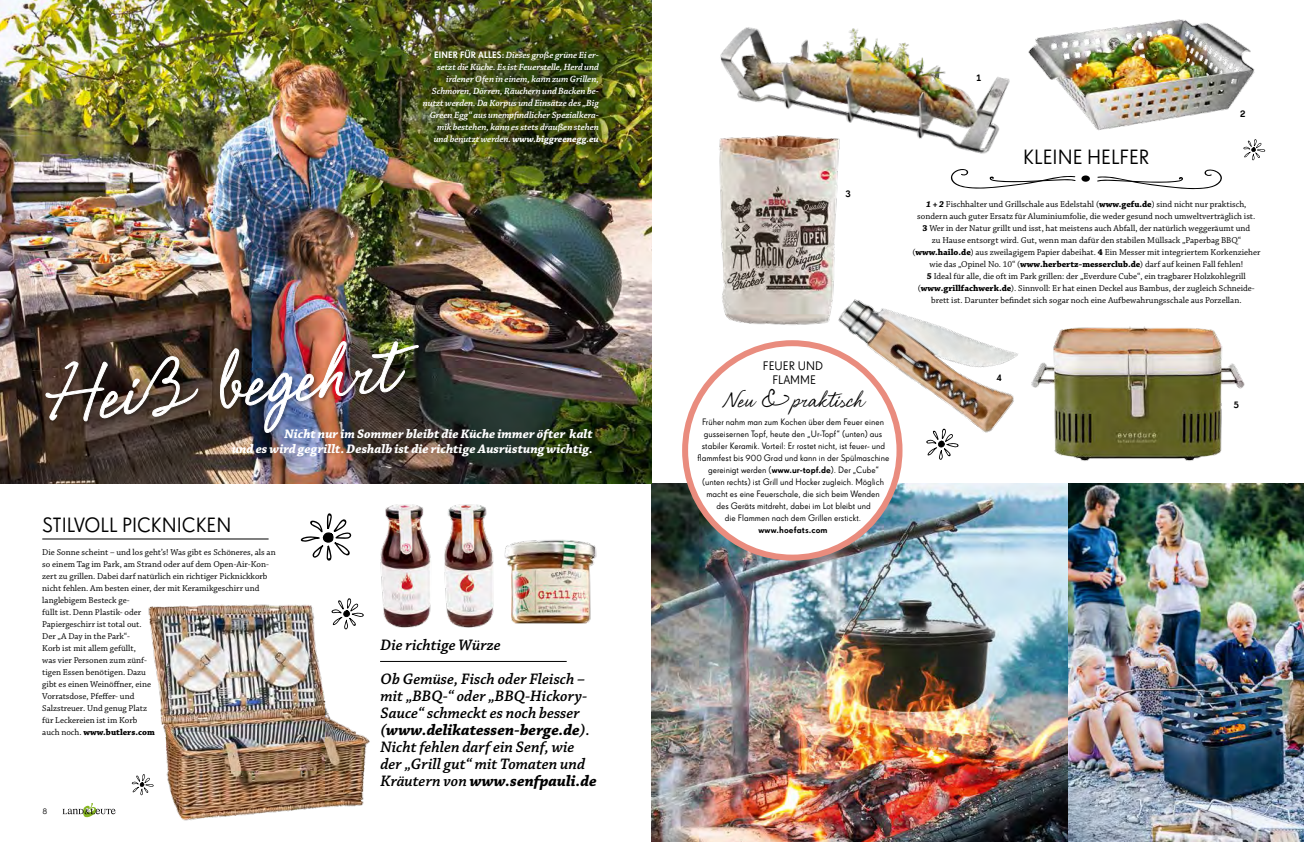
<style>
.page{position:relative;width:1304px;height:842px;background:#fff}
.page>*{position:absolute;margin:0;border:0;box-sizing:border-box;transform-origin:0 0}
.t1{font:100.8px "Shimmer OT";color:#fff}
.t2{font:31px "Shimmer OT";color:#000}
.t3{font:20px "Super Grotesk OT";color:#000}
.t4{font:italic 600 16px/17px "Chaparral Pro";color:#000}
.t5{font:italic 700 13px/15px "Chaparral Pro";color:#fff;text-align:right}
.t6{font:12px/14px "Super Grotesk OT";color:#000;text-align:center}
.t7{font:italic 600 9.5px/12px "Chaparral Pro";letter-spacing:-.01em;color:#fff;text-align:right}
.t8{font:500 9.5px "Super Grotesk OT";color:#000}
.t9{font:9px/12px "Chaparral Pro";color:#000;text-align:center}
.t10{font:9px/12px "Super Grotesk OT";color:#000;text-align:center}
.t11{font:500 9px "Super Grotesk OT";letter-spacing:.01em;color:#000}
.t12{font:8px "Super Grotesk OT";color:#000}
.s1{font-family:"Super Grotesk OT";font-weight:500;font-style:normal;font-size:9px}
.s2{font-weight:700}
.s3{font-weight:500}
.s4{font-weight:700;font-style:italic}
</style>
<div class="page">
<img style="left:148px;top:604px;width:233px;height:217px">
<img style="left:719px;top:175px;width:119px;height:150px">
<img style="left:719px;top:27px;width:291px;height:148px">
<img style="left:1048px;top:326px;width:196px;height:135px">
<img style="left:1028px;top:19px;width:227px;height:112px">
<img style="left:816px;top:243px;width:232px;height:209px">
<img style="left:1067px;top:483px;width:237px;height:359px">
<img style="left:652px;top:483px;width:415px;height:359px">
<img style="left:0;top:0;width:652px;height:483px">
<div style="left:1081px;top:175px;width:9px;height:7px;background:#000;border-radius:50%"></div>
<svg style="left:949px;top:169px;width:127px;height:20px"></svg>
<svg style="left:1097px;top:169px;width:125px;height:20px"></svg>
<div style="left:685px;top:343px;width:214px;height:215px;background:#fff;border-radius:50%"></div>
<div style="left:682px;top:340px;width:220px;height:221px;border:6px solid #e98c7e;border-radius:50%"></div>
<svg style="left:300px;top:513px;width:52px;height:48px"></svg>
<svg style="left:331px;top:598px;width:33px;height:31px"></svg>
<svg style="left:132px;top:773px;width:22px;height:22px"></svg>
<svg style="left:926px;top:428px;width:33px;height:32px"></svg>
<svg style="left:1243px;top:139px;width:22px;height:21px"></svg>
<img style="left:444px;top:504px;width:50px;height:124px">
<img style="left:377px;top:504px;width:54px;height:125px">
<img style="left:504px;top:540px;width:93px;height:84px">
<div style="left:45px;top:340px;width:378px;height:97px;background:#000;opacity:.3"></div>
<svg style="left:46px;top:355px;width:152px;height:66px;background:#53453c"></svg>
<img style="left:220px;top:341px;width:198px;height:92px">
<hr style="left:42px;top:539px;width:227px;height:1px;background:#000">
<hr style="left:380px;top:661px;width:187px;height:1px;background:#000">
<svg style="left:63px;top:803px;width:53px;height:15px"></svg>
<p class="t7" style="left:423px;top:49px;width:177px"><span class="s1">Einer für alles:</span> Dieses große grüne Ei er&shy;setzt die Küche. Es ist Feuerstelle, Herd und irdener Ofen in einem, kann zum Grillen, Schmoren, Dörren, Räuchern und Backen be&shy;nutzt werden. Da Korpus und Einsätze des „Big Green Egg“ aus unempfindlicher Spezialkera&shy;mik bestehen, kann es stets draußen stehen und benutzt werden. <span class="s2">www.biggreenegg.eu</span></p>
<h1 class="t1" style="left:43px;top:356px;width:352px;rotate:-5deg">Heiß begehrt</h1>
<h3 class="t5" style="left:232px;top:427px;width:362px">Nicht nur im Sommer bleibt die Küche immer öfter kalt<br>und es wird gegrillt. Deshalb ist die richtige Ausrüstung wichtig.</h3>
<h3 class="t3" style="left:42px;top:513px;width:191px">Stilvoll Picknicken</h3>
<p class="t9" style="left:42px;top:547px;width:235px;text-align:left">Die Sonne scheint – und los geht’s! Was gibt es Schöneres, als an so einem Tag im Park, am Strand oder auf dem Open-Air-Kon&shy;zert zu grillen. Dabei darf natürlich ein richtiger Picknickkorb nicht fehlen. Am besten einer, der mit Keramikgeschirr und langlebigem Besteck ge-<br>füllt ist. Denn Plastik- oder<br>Papiergeschirr ist total out.<br>Der „A Day in the Park“-<br>Korb ist mit allem gefüllt,<br>was vier Personen zum zünf-<br>tigen Essen benötigen. Dazu<br>gibt es einen Weinöffner, eine<br>Vorratsdose, Pfeffer- und<br>Salzstreuer. Und genug Platz<br>für Leckereien ist im Korb<br>auch noch. <span class="s2">www.butlers.com</span></p>
<p class="t12" style="left:43px;top:807px;width:6px">8</p>
<h3 class="t4" style="left:381px;top:629px;width:206px;line-height:34px">Die richtige Würze<br>Ob Gemüse, Fisch oder Fleisch –</h3>
<h3 class="t4" style="left:381px;top:688px;width:218px">mit „BB Q-“ oder „BB Q-Hickory-<br>Sauce“ schmeckt es noch besser (<span class="s2">www.delikatessen-berge.de</span>).<br>Nicht fehlen darf ein Senf, wie der „Grill gut“ mit Tomaten und<br>Kräutern von <span class="s2">www.senfpauli.de</span></h3>
<p class="t8" style="left:845px;top:187px;width:7px">3</p>
<h3 class="t6" style="left:763px;top:359px;width:62px">Feuer und<br>Flamme</h3>
<h2 class="t2" style="left:722px;top:387px;width:143px">Neu &amp; praktisch</h2>
<p class="t10" style="left:698px;top:416px;width:193px">Früher nahm man zum Kochen über dem Feuer einen gusseisernen Topf, heute den „U r-Topf“ (unten) aus stabiler Keramik. Vorteil: Er rostet nicht, ist feuer- und flammfest bis 900 Grad und kann in der Spülmaschine gereinigt werden (<span class="s3">www.ur-topf.de</span>). Der „Cube“ (unten rechts) ist Grill und Hocker zugleich. Möglich macht es eine Feuerschale, die sich beim Wenden<br>des Geräts mitdreht, dabei im Lot bleibt und<br>die Flammen nach dem Grillen erstickt.</p>
<p class="t11" style="left:758px;top:524px;width:71px">www.hoefats.com</p>
<p class="t8" style="left:976px;top:72px;width:7px">1</p>
<p class="t8" style="left:1240px;top:108px;width:7px">2</p>
<h3 class="t3" style="left:1023px;top:145px;width:128px">KLei ne Helfer</h3>
<p class="t9" style="left:912px;top:199px;width:349px"><span class="s4">1 + 2</span> Fischhalter und Grillschale aus Edelstahl (<span class="s2">www.gefu.de</span>) sind nicht nur praktisch, sondern auch guter Ersatz für Aluminiumfolie, die weder gesund noch umweltverträglich ist.<br><span class="s2">3</span> Wer in der Natur grillt und isst, hat meistens auch Abfall, der natürlich weggeräumt und<br>zu Hause entsorgt wird. Gut, wenn man dafür den stabilen Müllsack „Paperbag BBQ“ (<span class="s2">www.hailo.de</span>) aus zweilagigem Papier dabeihat. <span class="s2">4</span> Ein Messer mit integriertem Korkenzieher wie das „Opinel No. 10“ (<span class="s2">www.herbertz-messerclub.de</span>) darf auf keinen Fall fehlen!<br><span class="s2">5</span> Ideal für alle, die oft im Park grillen: der „Everdure Cube“, ein tragbarer Holzkohlegrill (<span class="s2">www.grillfachwerk.de</span>). Sinnvoll: Er hat einen Deckel aus Bambus, der zugleich Schneide&shy;brett ist. Darunter befindet sich sogar noch eine Aufbewahrungsschale aus Porzellan.</p>
<p class="t8" style="left:996px;top:372px;width:7px">4</p>
<p class="t8" style="left:1234px;top:399px;width:7px">5</p>
</div>
